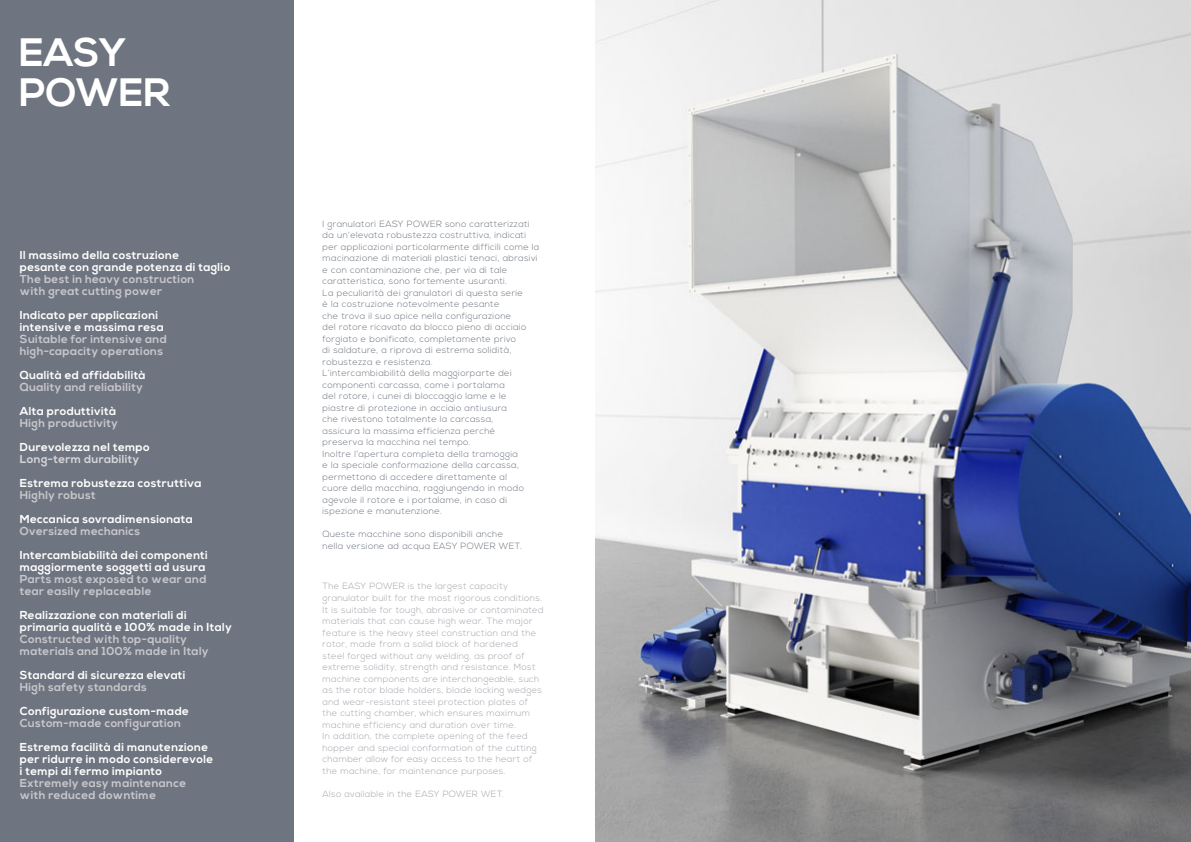
<style>
.page{position:relative;width:1191px;height:842px;background:#fff}
.page>*{position:absolute;margin:0;border:0;box-sizing:border-box;transform-origin:0 0}
.t1{font:700 39.6px/40.4px "Nexa";color:#fff}
.t2{font:700 11.5px/12px "Nexa";letter-spacing:.03em;color:#fff}
.t3{font:700 11.5px/12px "Nexa";letter-spacing:.03em;color:#c8c7cc}
.t4{font:700 11.5px "Nexa";letter-spacing:.03em;color:#d7d6da}
.t5{font:300 9px/11.5px "Nexa";letter-spacing:.04em;color:#686f7a}
.t6{font:300 9px/11.5px "Nexa";letter-spacing:.04em;color:#a2a2aa}
</style>
<div class="page">
<img style="left:595px;top:0;width:596px;height:842px">
<div style="left:0;top:0;width:293px;height:842px;background:#6f7580"></div>
<h1 class="t1" style="left:19px;top:33px;width:153px">EASY<br>POWER</h1>
<p class="t2" style="left:20px;top:250px;width:212px">Il massimo della costruzione<br>pesante con grande potenza di taglio</p>
<p class="t3" style="left:20px;top:274px;width:176px">The best in heavy construction with great cutting power</p>
<p class="t2" style="left:20px;top:310px;width:145px">Indicato per applicazioni intensive e massima resa</p>
<p class="t3" style="left:20px;top:334px;width:148px">Suitable for intensive and high-capacity operations</p>
<p class="t2" style="left:20px;top:370px;width:127px">Qualità ed affidabilità</p>
<p class="t3" style="left:20px;top:382px;width:125px">Quality and reliability</p>
<p class="t2" style="left:20px;top:406px;width:98px">Alta produttività</p>
<p class="t3" style="left:20px;top:418px;width:100px">High productivity</p>
<p class="t2" style="left:20px;top:442px;width:131px">Durevolezza nel tempo</p>
<p class="t4" style="left:20px;top:453px;width:121px">Long-term durability</p>
<p class="t2" style="left:20px;top:478px;width:183px">Estrema robustezza costruttiva</p>
<p class="t3" style="left:20px;top:490px;width:77px">Highly robust</p>
<p class="t2" style="left:20px;top:514px;width:174px">Meccanica sovradimensionata</p>
<p class="t3" style="left:20px;top:526px;width:122px">Oversized mechanics</p>
<p class="t2" style="left:20px;top:550px;width:189px">Intercambiabilità dei componenti maggiormente soggetti ad usura</p>
<p class="t3" style="left:20px;top:574px;width:188px">Parts most exposed to wear and tear easily replaceable</p>
<p class="t2" style="left:20px;top:610px;width:213px">Realizzazione con materiali di primaria qualità e 100% made in Italy</p>
<p class="t3" style="left:20px;top:634px;width:190px">Constructed with top-quality materials and 100% made in Italy</p>
<p class="t2" style="left:20px;top:670px;width:167px">Standard di sicurezza elevati</p>
<p class="t3" style="left:20px;top:682px;width:128px">High safety standards</p>
<p class="t2" style="left:20px;top:706px;width:171px">Configurazione custom-made</p>
<p class="t3" style="left:20px;top:718px;width:163px">Custom-made configuration</p>
<p class="t2" style="left:20px;top:742px;width:195px">Estrema facilità di manutenzione per ridurre in modo considerevole i tempi di fermo impianto</p>
<p class="t3" style="left:20px;top:778px;width:168px">Extremely easy maintenance with reduced downtime</p>
<p class="t5" style="left:322px;top:218px;width:218px">I granulatori EASY POWER sono caratterizzati da un’elevata robustezza costruttiva, indicati per applicazioni particolarmente difficili come la macinazione di materiali plastici tenaci, abrasivi e con contaminazione che, per via di tale caratteristica, sono fortemente usuranti.<br>La peculiarità dei granulatori di questa serie<br>è la costruzione notevolmente pesante<br>che trova il suo apice nella configurazione<br>del rotore ricavato da blocco pieno di acciaio forgiato e bonificato, completamente privo<br>di saldature, a riprova di estrema solidità, robustezza e resistenza.<br>L’intercambiabilità della maggiorparte dei componenti carcassa, come i portalama<br>del rotore, i cunei di bloccaggio lame e le piastre di protezione in acciaio antiusura<br>che rivestono totalmente la carcassa,<br>assicura la massima efficienza perché<br>preserva la macchina nel tempo.<br>Inoltre l’apertura completa della tramoggia<br>e la speciale conformazione della carcassa, permettono di accedere direttamente al<br>cuore della macchina, raggiungendo in modo agevole il rotore e i portalame, in caso di ispezione e manutenzione.</p>
<p class="t5" style="left:322px;top:529px;width:201px">Queste macchine sono disponibili anche nella versione ad acqua EASY POWER WET.</p>
<p class="t6" style="left:322px;top:581px;width:222px">The EASY POWER is the largest capacity granulator built for the most rigorous conditions.<br>It is suitable for tough, abrasive or contaminated materials that can cause high wear. The major feature is the heavy steel construction and the rotor, made from a solid block of hardened<br>steel forged without any welding, as proof of extreme solidity, strength and resistance. Most machine components are interchangeable, such as the rotor blade holders, blade locking wedges and wear-resistant steel protection plates of the cutting chamber, which ensures maximum machine efficiency and duration over time.<br>In addition, the complete opening of the feed hopper and special conformation of the cutting chamber allow for easy access to the heart of the machine, for maintenance purposes.</p>
<p class="t6" style="left:322px;top:788px;width:183px">Also available in the EASY POWER WET.</p>
</div>
